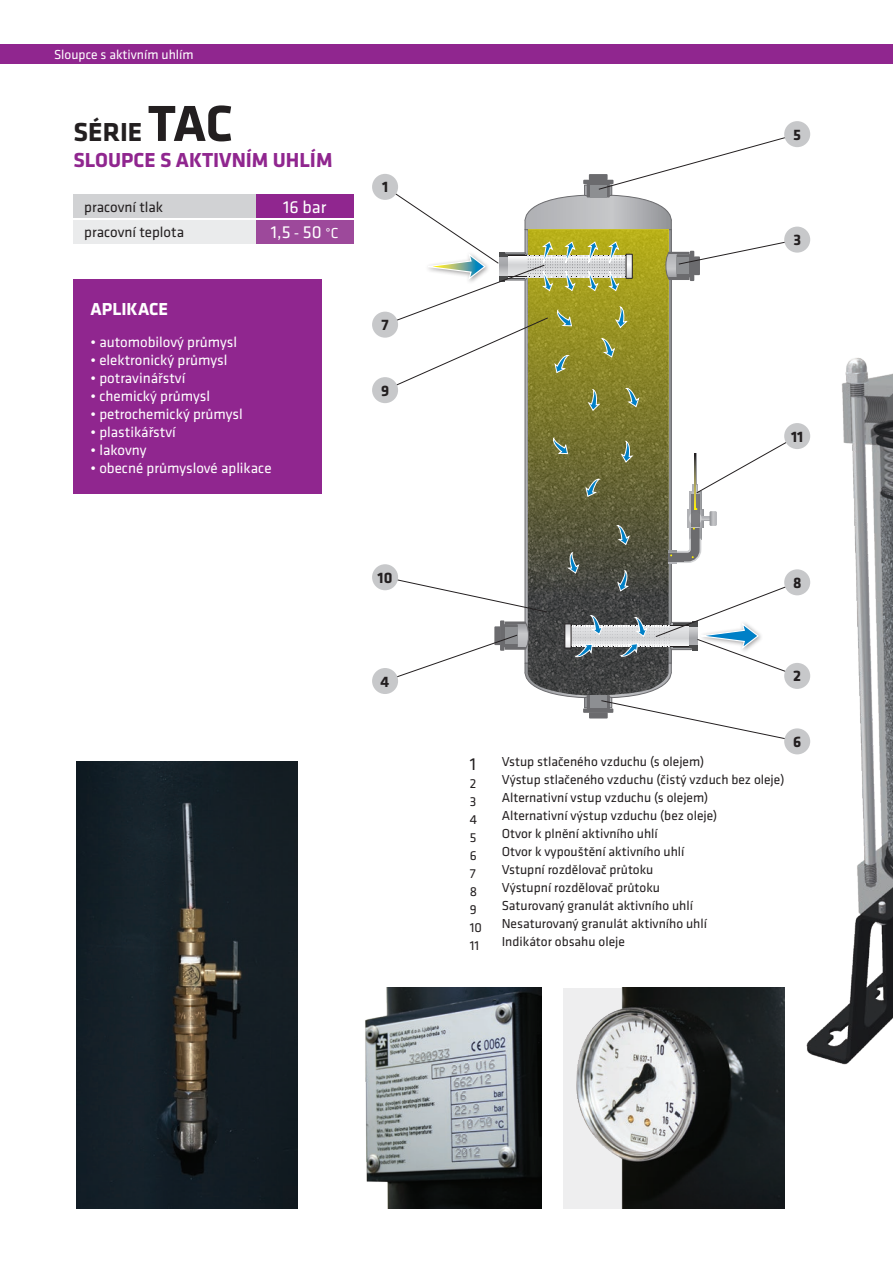
<style>
.page{position:relative;width:893px;height:1263px;background:#fff}
.page>*{position:absolute;margin:0;border:0;box-sizing:border-box;transform-origin:0 0}
.t1{font:700 27px "Klavika";color:#231f20}
.t2{font:700 21px "Klavika";color:#90268f}
.t3{font:18px/25.3px "Klavika";color:#fff;text-align:center}
.t4{font:700 18px "Klavika";color:#fff}
.t5{font:18px "Klavika";color:#231f20}
.t6{font:700 15.75px "Klavika";color:#231f20}
.t7{font:15px "Klavika";color:#fff}
.t8{font:15px/25.3px "Klavika";color:#231f20}
.t9{font:13.5px/18px "Klavika";color:#231f20}
.t10{font:13.5px "Klavika";color:#fff}
.s1{font-size:52.5px}
.s2{font-size:15px}
</style>
<div class="page">
<div style="left:0;top:44px;width:893px;height:20px;background:#90268f"></div>
<div style="left:74px;top:279px;width:248px;height:214px;background:#90268f"></div>
<div style="left:74px;top:194px;width:202px;height:24px;background:#d1d2d4"></div>
<div style="left:74px;top:220px;width:206px;height:23px;background:#eaebec"></div>
<div style="left:256px;top:194px;width:98px;height:24px;background:#90268f"></div>
<div style="left:256px;top:220px;width:97px;height:23px;background:#9d499b"></div>
<img style="left:563px;top:988px;width:221px;height:221px">
<img style="left:365px;top:988px;width:176px;height:221px">
<img style="left:77px;top:761px;width:221px;height:448px">
<img style="left:790px;top:358px;width:103px;height:707px">
<svg style="left:528px;top:411px;width:141px;height:97px;background:#6e6c32"></svg>
<svg style="left:551px;top:438px;width:17px;height:16px"></svg>
<svg style="left:585px;top:478px;width:15px;height:19px"></svg>
<svg style="left:621px;top:441px;width:12px;height:22px"></svg>
<svg style="left:689px;top:492px;width:12px;height:16px"></svg>
<svg style="left:691px;top:494px;width:8px;height:14px"></svg>
<svg style="left:695px;top:493px;width:1px;height:15px"></svg>
<svg style="left:693px;top:442px;width:105px;height:51px"></svg>
<div style="left:784px;top:663px;width:26px;height:26px;background:#c7c8ca;border-radius:50%"></div>
<div style="left:784px;top:569px;width:26px;height:26px;background:#c7c8ca;border-radius:50%"></div>
<div style="left:784px;top:423px;width:26px;height:26px;background:#c7c8ca;border-radius:50%"></div>
<div style="left:784px;top:728px;width:26px;height:26px;background:#c7c8ca;border-radius:50%"></div>
<svg style="left:385px;top:137px;width:413px;height:274px"></svg>
<svg style="left:385px;top:508px;width:413px;height:233px"></svg>
<div style="left:372px;top:174px;width:26px;height:26px;background:#c7c8ca;border-radius:50%"></div>
<div style="left:372px;top:312px;width:26px;height:26px;background:#c7c8ca;border-radius:50%"></div>
<div style="left:372px;top:377px;width:26px;height:26px;background:#c7c8ca;border-radius:50%"></div>
<div style="left:372px;top:564px;width:26px;height:26px;background:#c7c8ca;border-radius:50%"></div>
<div style="left:372px;top:668px;width:26px;height:26px;background:#c7c8ca;border-radius:50%"></div>
<div style="left:784px;top:227px;width:26px;height:26px;background:#c7c8ca;border-radius:50%"></div>
<div style="left:784px;top:121px;width:26px;height:26px;background:#c7c8ca;border-radius:50%"></div>
<p class="t10" style="left:54px;top:47px;width:141px">Sloupce s aktivním uhlím</p>
<h1 class="t1" style="left:74px;top:117px;width:161px">SÉRIE <span class="s1">TAC</span></h1>
<h2 class="t2" style="left:74px;top:148px;width:261px">SLOUPCE S AKTIVNÍM UHLÍM</h2>
<p class="t8" style="left:84px;top:194px;width:101px">pracovní tlak pracovní teplota</p>
<h3 class="t3" style="left:271px;top:195px;width:69px">16 bar<br>1,5 <span class="s2">-</span> 50 <span class="s2">°C</span></h3>
<h3 class="t4" style="left:91px;top:299px;width:79px">APLIKACE</h3>
<p class="t7" style="left:91px;top:333px;width:148px">• automobilový průmysl</p>
<p class="t7" style="left:91px;top:351px;width:138px">• elektronický průmysl</p>
<p class="t7" style="left:91px;top:369px;width:96px">• potravinářství</p>
<p class="t7" style="left:91px;top:387px;width:121px">• chemický průmysl</p>
<p class="t7" style="left:91px;top:405px;width:154px">• petrochemický průmysl</p>
<p class="t7" style="left:91px;top:423px;width:87px">• plastikářství</p>
<p class="t7" style="left:91px;top:441px;width:57px">• lakovny</p>
<p class="t7" style="left:91px;top:459px;width:182px">• obecné průmyslové aplikace</p>
<p class="t6" style="left:382px;top:179px;width:8px">1</p>
<p class="t6" style="left:381px;top:316px;width:9px">7</p>
<p class="t6" style="left:381px;top:382px;width:10px">9</p>
<p class="t6" style="left:378px;top:569px;width:16px">10</p>
<p class="t6" style="left:381px;top:673px;width:10px">4</p>
<p class="t6" style="left:793px;top:126px;width:9px">5</p>
<p class="t6" style="left:793px;top:231px;width:9px">3</p>
<p class="t6" style="left:791px;top:428px;width:14px">11</p>
<p class="t6" style="left:793px;top:574px;width:10px">8</p>
<p class="t6" style="left:793px;top:668px;width:9px">2</p>
<h3 class="t5" style="left:470px;top:754px;width:8px">1</h3>
<p class="t9" style="left:470px;top:774px;width:14px">2<br>3<br>4<br>5<br>6<br>7<br>8<br>9<br>10<br>11</p>
<p class="t9" style="left:502px;top:753px;width:284px">Vstup stlačeného vzduchu (s olejem)<br>Výstup stlačeného vzduchu (čistý vzduch bez oleje)<br>Alternativní vstup vzduchu (s olejem)<br>Alternativní výstup vzduchu (bez oleje)<br>Otvor k plnění aktivního uhlí<br>Otvor k vypouštění aktivního uhlí<br>Vstupní rozdělovač průtoku<br>Výstupní rozdělovač průtoku<br>Saturovaný granulát aktivního uhlí<br>Nesaturovaný granulát aktivního uhlí<br>Indikátor obsahu oleje</p>
<p class="t6" style="left:793px;top:733px;width:10px">6</p>
</div>
